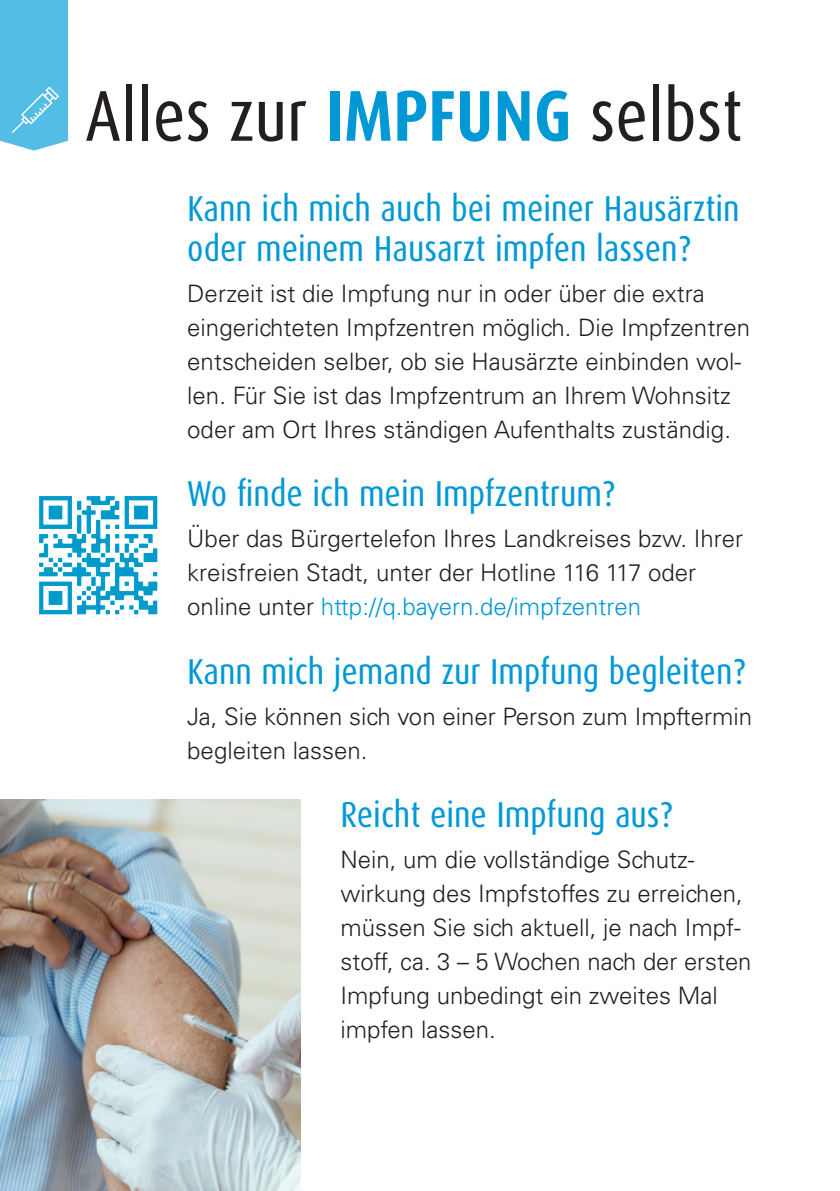
<style>
.page{position:relative;width:840px;height:1191px;background:#fff}
.page>*{position:absolute;margin:0;border:0;box-sizing:border-box;transform-origin:0 0}
.Head1{font:72px "Dax Condensed";color:#231f20}
.Headline_2{font:36px/40px "Dax Condensed";color:#0099d5}
.Fließtext{font:300 24px/34px "Univers LT Std";color:#231f20}
.s1{font-weight:700;color:#0099d5}
.s2{color:#0099d5}
</style>
<div class="page">
<img style="left:39px;top:496px;width:119px;height:119px">
<img style="left:0;top:799px;width:300px;height:392px">
<svg style="left:0;top:0;width:68px;height:151px;background:#5ec0e7"></svg>
<h1 class="Head1" style="left:85px;top:76px;width:658px">Alles zur <span class="s1">IMPFUNG</span> selbst</h1>
<h2 class="Headline_2" style="left:187px;top:189px;width:553px">Kann ich mich auch bei meiner Hausärztin oder meinem Hausarzt impfen lassen?</h2>
<p class="Fließtext" style="left:187px;top:276px;width:564px">Derzeit ist die Impfung nur in oder über die extra eingerichteten Impfzentren möglich. Die Impfzentren entscheiden selber, ob sie Hausärzte einbinden wol&shy;len. Für Sie ist das Impfzentrum an Ihrem Wohnsitz oder am Ort Ihres ständigen Aufenthalts zuständig.</p>
<h2 class="Headline_2" style="left:187px;top:474px;width:429px">Wo finde ich mein Impfzentrum?</h2>
<p class="Fließtext" style="left:187px;top:522px;width:557px">Über das Bürgertelefon Ihres Landkreises bzw. Ihrer kreisfreien Stadt, unter der Hotline 116 117 oder online unter <span class="s2">http://q.bayern.de/impfzentren</span></p>
<h2 class="Headline_2" style="left:187px;top:651px;width:560px">Kann mich jemand zur Impfung begleiten?</h2>
<p class="Fließtext" style="left:187px;top:699px;width:566px">Ja, Sie können sich von einer Person zum Impftermin begleiten lassen.</p>
<h2 class="Headline_2" style="left:340px;top:795px;width:334px">Reicht eine Impfung aus?</h2>
<p class="Fließtext" style="left:340px;top:842px;width:412px">Nein, um die vollständige Schutz&shy;wirkung des Impfstoffes zu erreichen, müssen Sie sich aktuell, je nach Impf&shy;stoff, ca. 3 – 5 Wochen nach der ersten<br>Impfung unbedingt ein zweites Mal impfen lassen.</p>
</div>
